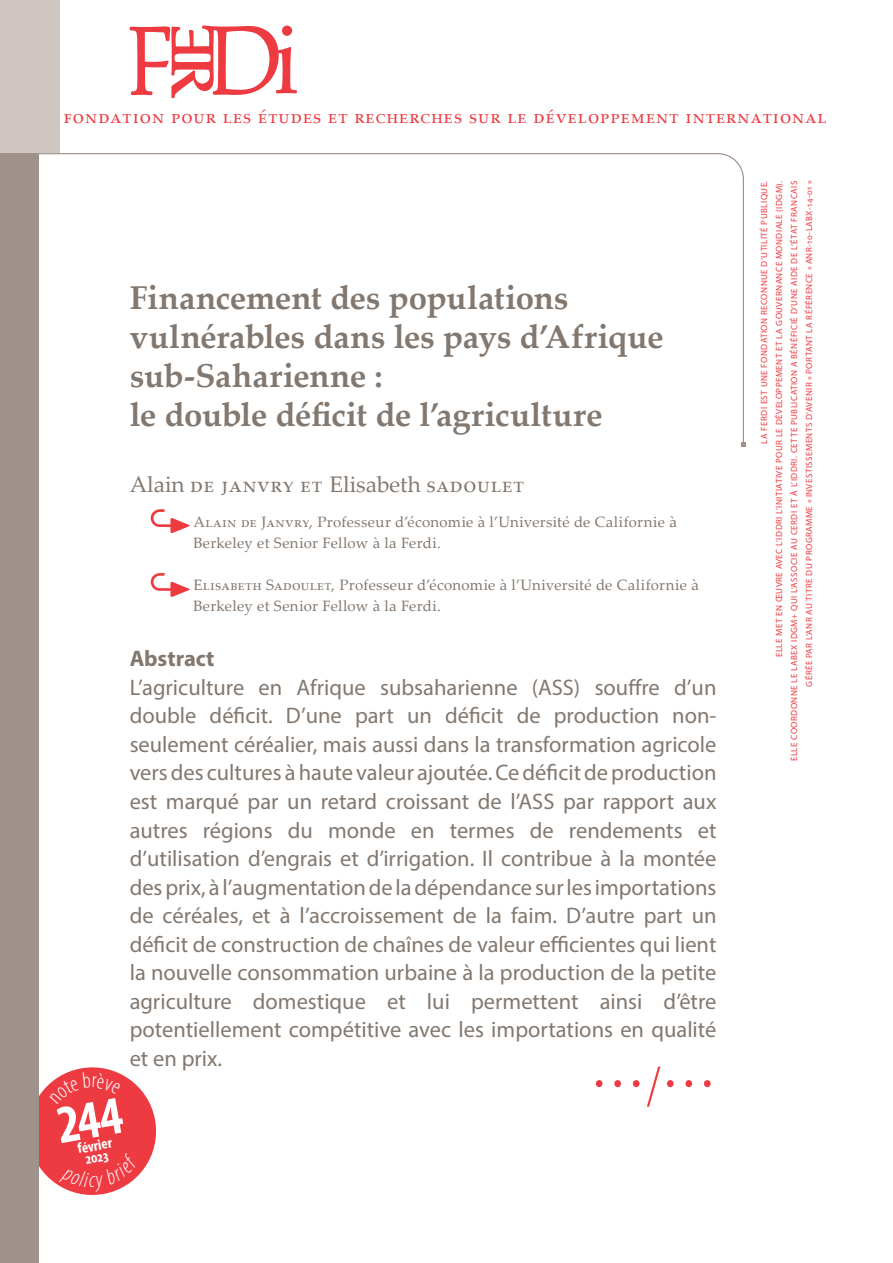
<style>
.page{position:relative;width:893px;height:1263px;background:#fff}
.page>*{position:absolute;margin:0;border:0;box-sizing:border-box;transform-origin:0 0}
.t1{font:55.5px "Myriad Pro";color:#ee3a41}
.t2{font:700 33px/39px "Palatino Linotype";letter-spacing:-.005em;color:#83786f}
.t3{font:22.5px/28.5px "Myriad Pro";color:#83786f;text-align:justify}
.t4{font:22.5px "Palatino Linotype";letter-spacing:.03em;color:#83786f}
.t5{font:700 22.5px "Myriad Pro";letter-spacing:-.005em;color:#83786f}
.t6{font:19.5px "Palatino Linotype";letter-spacing:.05em;color:#ee3a41}
.t7{font:15px/21px "Palatino Linotype";letter-spacing:.02em;color:#83786f}
.t8{font:700 condensed 15px/12px "Myriad Pro";color:#fff;text-align:center}
.t9{font:9px/15px "Myriad Pro";letter-spacing:.05em;color:#ee3a41;text-align:right}
.s1{font-weight:300;font-stretch:condensed}
</style>
<div class="page">
<svg style="left:130px;top:25px;width:167px;height:73px"></svg>
<div style="left:0;top:0;width:60px;height:153px;background:#cfc6c2"></div>
<svg style="left:151px;top:509px;width:39px;height:24px"></svg>
<svg style="left:151px;top:573px;width:39px;height:24px"></svg>
<div style="left:0;top:153px;width:38px;height:1110px;background:#9e928b"></div>
<svg style="left:38px;top:153px;width:706px;height:293px"></svg>
<svg style="left:741px;top:442px;width:5px;height:5px"></svg>
<svg style="left:38px;top:1062px;width:119px;height:138px"></svg>
<p class="t6" style="left:64px;top:103px;width:764px">fondation pour les études et recherches sur le développement international</p>
<p class="t8" style="left:77px;top:1142px;width:36px;rotate:-10deg">février<br>2023</p>
<h2 class="t2" style="left:130px;top:277px;width:535px">Financement des populations vulnérables dans les pays d’Afrique sub-Saharienne :<br>le double déficit de l’agriculture</h2>
<p class="t4" style="left:130px;top:468px;width:396px">Alain de janvry et Elisabeth sadoulet</p>
<p class="t7" style="left:193px;top:511px;width:485px">Alain de Janvry, Professeur d’économie à l’Université de Californie à<br>Berkeley et Senior Fellow à la Ferdi.</p>
<p class="t7" style="left:193px;top:574px;width:507px">Elisabeth Sadoulet, Professeur d’économie à l’Université de Californie à<br>Berkeley et Senior Fellow à la Ferdi.</p>
<p class="t5" style="left:130px;top:644px;width:86px">Abstract</p>
<p class="t3" style="left:130px;top:673px;width:588px">L’agriculture en Afrique subsaharienne (ASS) souffre d’un double déficit. D’une part un déficit de production non&shy;seulement céréalier, mais aussi dans la transformation agricole vers des cultures à haute valeur ajoutée. Ce déficit de production est marqué par un retard croissant de l’ASS par rapport aux autres régions du monde en termes de rendements et d’utilisation d’engrais et d’irrigation. Il contribue à la montée des prix, à l’augmentation de la dépendance sur les importations de céréales, et à l’accroissement de la faim. D’autre part un déficit de construction de chaînes de valeur efficientes qui lient la nouvelle consommation urbaine à la production de la petite agriculture domestique et lui permettent ainsi d’être potentiellement compétitive avec les importations en qualité et en prix.</p>
<h1 class="t1" style="left:590px;top:1034px;width:128px">…<span class="s1">/</span>…</h1>
<p class="t9" style="left:756px;top:761px;width:582px;rotate:-90deg">LA FERDI EST UNE FONDATION RECONNUE D’UTILITÉ PUBLIQUE.<br>ELLE MET EN ŒUVRE AVEC L’IDDRI L’INITIATIVE POUR LE DÉVELOPPEMENT ET LA GOUVERNANCE MONDIALE (IDGM).<br>ELLE COORDONNE LE LABEX IDGM+ QUI L’ASSOCIE AU CERDI ET À L’IDDRI. CETTE PUBLICATION A BÉNÉFICIÉ D’UNE AIDE DE L’ÉTAT FRANCAIS GÉRÉE PAR L’ANR AU TITRE DU PROGRAMME « INVESTISSEMENTS D’AVENIR » PORTANT LA RÉFÉRENCE « ANR-10-LABX-14-01 »</p>
</div>
